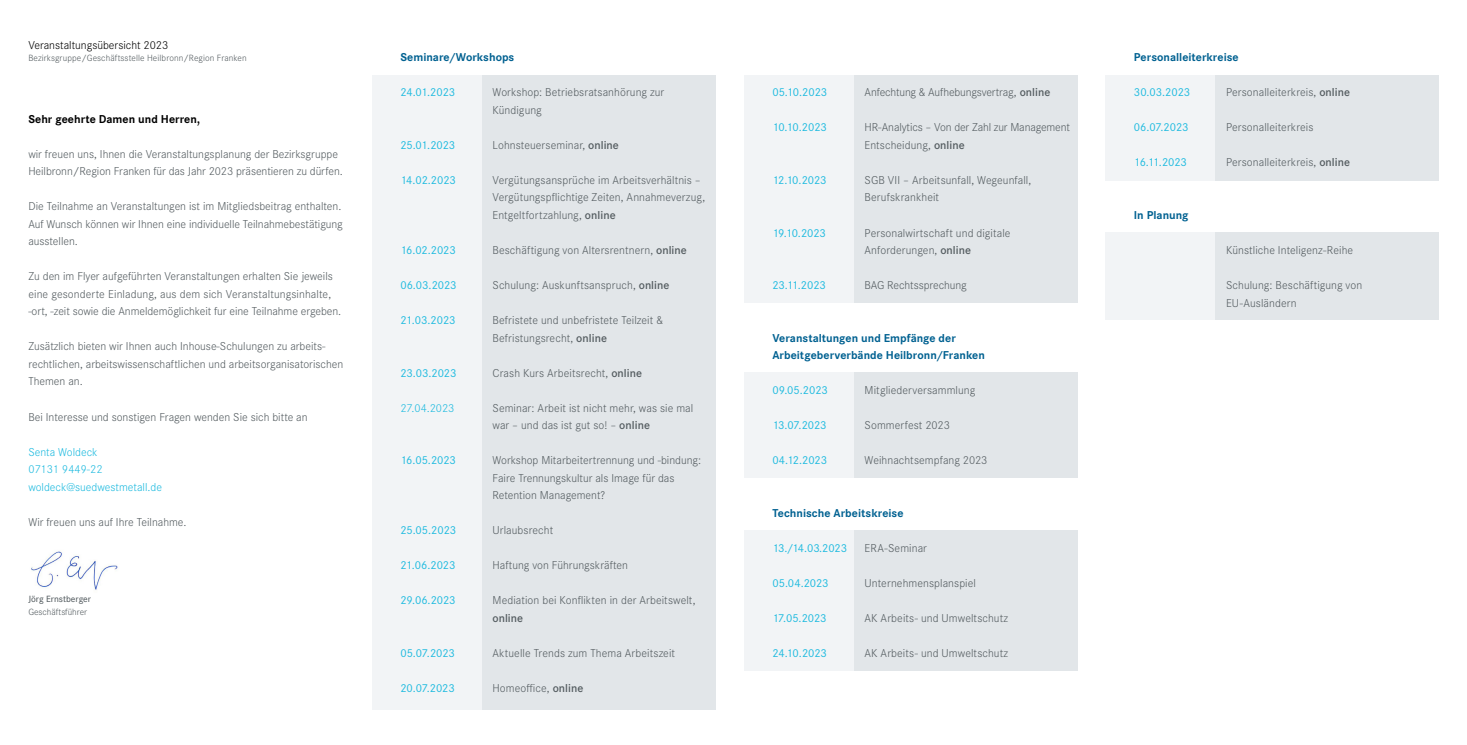
<style>
.page{position:relative;width:1467px;height:745px;background:#fff}
.page>*{position:absolute;margin:0;border:0;box-sizing:border-box;transform-origin:0 0}
.t1{font:300 11.88px/17.5px "Corporate S";letter-spacing:.005em;color:#545c60}
.t2{font:11.88px "Corporate S";letter-spacing:-.015em;color:#1dbadf}
.t3{font:700 11.88px/17.5px "Corporate S";letter-spacing:.005em;color:#006191}
.t4{font:300 11.88px/17.5px "Corporate S";color:#1dbadf}
.t5{font:300 11.88px "Corporate S";color:#000}
.t6{font:700 11.88px "Corporate S";letter-spacing:.005em;color:#000}
.t7{font:600 11.88px "Corporate S";letter-spacing:.005em;color:#545c60}
.t8{font:300 9.38px "Corporate S";letter-spacing:.01em;color:#545c60}
.t9{font:500 9.38px "Corporate S";color:#545c60}
.s1{font-weight:600}
</style>
<div class="page">
<div style="left:482px;top:75px;width:234px;height:634px;background:#e2e6e9"></div>
<div style="left:854px;top:75px;width:223px;height:227px;background:#e2e6e9"></div>
<div style="left:854px;top:372px;width:223px;height:105px;background:#e2e6e9"></div>
<div style="left:854px;top:530px;width:223px;height:140px;background:#e2e6e9"></div>
<div style="left:372px;top:75px;width:110px;height:634px;background:#f2f4f6"></div>
<div style="left:744px;top:75px;width:110px;height:227px;background:#f2f4f6"></div>
<div style="left:744px;top:372px;width:110px;height:105px;background:#f2f4f6"></div>
<div style="left:744px;top:530px;width:110px;height:140px;background:#f2f4f6"></div>
<img style="left:31px;top:551px;width:87px;height:39px">
<div style="left:1199px;top:75px;width:240px;height:105px;background:#e2e6e9"></div>
<div style="left:1199px;top:232px;width:240px;height:88px;background:#e2e6e9"></div>
<div style="left:1106px;top:75px;width:109px;height:105px;background:#f2f4f6"></div>
<div style="left:1106px;top:232px;width:109px;height:88px;background:#f2f4f6"></div>
<p class="t5" style="left:28px;top:37px;width:141px">Veranstaltungsübersicht 2023</p>
<p class="t8" style="left:28px;top:52px;width:220px">Bezirksgruppe/Geschäftsstelle Heilbronn/Region Franken</p>
<p class="t3" style="left:1134px;top:48px;width:106px">Personalleiterkreise</p>
<p class="t2" style="left:1134px;top:85px;width:58px">30.03.2023</p>
<p class="t1" style="left:1226px;top:83px;width:125px">Personalleiterkreis, <span class="s1">online</span></p>
<p class="t2" style="left:1134px;top:120px;width:56px">06.07.2023</p>
<p class="t1" style="left:1226px;top:118px;width:89px">Personalleiterkreis</p>
<p class="t2" style="left:1134px;top:155px;width:54px">16.11.2023</p>
<p class="t1" style="left:1226px;top:153px;width:125px">Personalleiterkreis, <span class="s1">online</span></p>
<p class="t3" style="left:400px;top:48px;width:115px">Seminare/Workshops</p>
<p class="t2" style="left:400px;top:85px;width:56px">24.01.2023</p>
<p class="t1" style="left:493px;top:83px;width:173px">Workshop: Betriebsratsanhörung zur<br>Kündigung</p>
<p class="t2" style="left:400px;top:137px;width:56px">25.01.2023</p>
<p class="t1" style="left:493px;top:136px;width:128px">Lohnsteuerseminar, <span class="s1">online</span></p>
<p class="t2" style="left:400px;top:172px;width:57px">14.02.2023</p>
<p class="t1" style="left:493px;top:171px;width:214px">Vergütungsansprüche im Arbeitsverhältnis ‒<br>Vergütungspflichtige Zeiten, Annahmeverzug,<br>Entgeltfortzahlung, <span class="s1">online</span></p>
<p class="t2" style="left:400px;top:242px;width:57px">16.02.2023</p>
<p class="t1" style="left:492px;top:241px;width:196px">Beschäftigung von Altersrentnern, <span class="s1">online</span></p>
<p class="t2" style="left:400px;top:277px;width:58px">06.03.2023</p>
<p class="t1" style="left:492px;top:276px;width:178px">Schulung: Auskunftsanspruch, <span class="s1">online</span></p>
<p class="t2" style="left:400px;top:312px;width:57px">21.03.2023</p>
<p class="t1" style="left:492px;top:311px;width:172px">Befristete und unbefristete Teilzeit &amp;<br>Befristungsrecht, <span class="s1">online</span></p>
<p class="t2" style="left:400px;top:365px;width:58px">23.03.2023</p>
<p class="t1" style="left:492px;top:363px;width:151px">Crash Kurs Arbeitsrecht, <span class="s1">online</span></p>
<p class="t4" style="left:400px;top:398px;width:55px">27.04.2023</p>
<p class="t1" style="left:492px;top:398px;width:202px">Seminar: Arbeit ist nicht mehr, was sie mal war ‒ und das ist gut so! ‒ <span class="s1">online</span></p>
<p class="t2" style="left:400px;top:452px;width:57px">16.05.2023</p>
<p class="t1" style="left:492px;top:451px;width:210px">Workshop Mitarbeitertrennung und -bindung:<br>Faire Trennungskultur als Image für das<br>Retention Management?</p>
<p class="t2" style="left:400px;top:522px;width:57px">25.05.2023</p>
<p class="t1" style="left:492px;top:521px;width:62px">Urlaubsrecht</p>
<p class="t2" style="left:400px;top:557px;width:57px">21.06.2023</p>
<p class="t1" style="left:492px;top:556px;width:137px">Haftung von Führungskräften</p>
<p class="t2" style="left:400px;top:592px;width:57px">29.06.2023</p>
<p class="t1" style="left:492px;top:591px;width:205px">Mediation bei Konflikten in der Arbeitswelt,</p>
<p class="t7" style="left:492px;top:609px;width:32px">online</p>
<p class="t2" style="left:400px;top:645px;width:56px">05.07.2023</p>
<p class="t1" style="left:492px;top:643px;width:184px">Aktuelle Trends zum Thema Arbeitszeit</p>
<p class="t2" style="left:400px;top:679px;width:56px">20.07.2023</p>
<p class="t1" style="left:492px;top:678px;width:92px">Homeoffice, <span class="s1">online</span></p>
<p class="t2" style="left:772px;top:85px;width:56px">05.10.2023</p>
<p class="t1" style="left:865px;top:83px;width:187px">Anfechtung &amp; Aufhebungsvertrag, <span class="s1">online</span></p>
<p class="t2" style="left:772px;top:119px;width:56px">10.10.2023</p>
<p class="t1" style="left:865px;top:118px;width:207px">HR-Analytics ‒ Von der Zahl zur Management<br>Entscheidung, <span class="s1">online</span></p>
<p class="t2" style="left:772px;top:172px;width:56px">12.10.2023</p>
<p class="t1" style="left:865px;top:171px;width:168px">SGB VII ‒ Arbeitsunfall, Wegeunfall,<br>Berufskrankheit</p>
<p class="t2" style="left:772px;top:224px;width:55px">19.10.2023</p>
<p class="t1" style="left:865px;top:223px;width:148px">Personalwirtschaft und digitale<br>Anforderungen, <span class="s1">online</span></p>
<p class="t2" style="left:772px;top:277px;width:55px">23.11.2023</p>
<p class="t1" style="left:865px;top:276px;width:104px">BAG Rechtssprechung</p>
<p class="t6" style="left:28px;top:110px;width:173px">Sehr geehrte Damen und Herren,</p>
<p class="t1" style="left:28px;top:144px;width:316px">wir freuen uns, Ihnen die Veranstaltungsplanung der Bezirksgruppe<br>Heilbronn/Region Franken für das Jahr 2023 präsentieren zu dürfen.</p>
<p class="t1" style="left:28px;top:197px;width:316px;text-align:justify">Die Teilnahme an Veranstaltungen ist im Mitgliedsbeitrag enthalten.<br>Auf Wunsch können wir Ihnen eine individuelle Teilnahmebestätigung ausstellen.</p>
<p class="t1" style="left:28px;top:267px;width:314px">Zu den im Flyer aufgeführten Veranstaltungen erhalten Sie jeweils eine gesonderte Einladung, aus dem sich Veranstaltungsinhalte, -ort, -zeit sowie die Anmeldemöglichkeit fur eine Teilnahme ergeben.</p>
<p class="t1" style="left:28px;top:337px;width:316px">Zusätzlich bieten wir Ihnen auch Inhouse-Schulungen zu arbeits&shy;rechtlichen, arbeitswissenschaftlichen und arbeitsorganisatorischen<br>Themen an.</p>
<p class="t1" style="left:28px;top:407px;width:281px">Bei Interesse und sonstigen Fragen wenden Sie sich bitte an</p>
<p class="t4" style="left:28px;top:442px;width:135px">Senta Woldeck<br>07131 9449-22 woldeck@suedwestmetall.de</p>
<p class="t1" style="left:28px;top:512px;width:160px">Wir freuen uns auf Ihre Teilnahme.</p>
<p class="t3" style="left:1134px;top:206px;width:56px">In Planung</p>
<p class="t1" style="left:1226px;top:241px;width:129px">Künstliche Inteligenz-Reihe</p>
<p class="t1" style="left:1226px;top:276px;width:138px">Schulung: Beschäftigung von<br>EU-Ausländern</p>
<p class="t3" style="left:772px;top:328px;width:214px">Veranstaltungen und Empfänge der<br>Arbeitgeberverbände Heilbronn/Franken</p>
<p class="t2" style="left:772px;top:382px;width:57px">09.05.2023</p>
<p class="t1" style="left:865px;top:381px;width:112px">Mitgliederversammlung</p>
<p class="t2" style="left:772px;top:417px;width:56px">13.07.2023</p>
<p class="t1" style="left:865px;top:416px;width:87px">Sommerfest 2023</p>
<p class="t2" style="left:772px;top:452px;width:56px">04.12.2023</p>
<p class="t1" style="left:865px;top:451px;width:124px">Weihnachtsempfang 2023</p>
<p class="t3" style="left:772px;top:503px;width:133px">Technische Arbeitskreise</p>
<p class="t2" style="left:772px;top:539px;width:76px">13./14.03.2023</p>
<p class="t1" style="left:865px;top:538px;width:64px">ERA-Seminar</p>
<p class="t2" style="left:772px;top:574px;width:58px">05.04.2023</p>
<p class="t1" style="left:865px;top:573px;width:113px">Unternehmensplanspiel</p>
<p class="t2" style="left:772px;top:609px;width:56px">17.05.2023</p>
<p class="t1" style="left:865px;top:608px;width:145px">AK Arbeits- und Umweltschutz</p>
<p class="t2" style="left:772px;top:644px;width:56px">24.10.2023</p>
<p class="t1" style="left:865px;top:643px;width:145px">AK Arbeits- und Umweltschutz</p>
<p class="t9" style="left:28px;top:592px;width:64px">Jörg Ernstberger</p>
<p class="t8" style="left:28px;top:605px;width:60px">Geschäftsführer</p>
</div>
